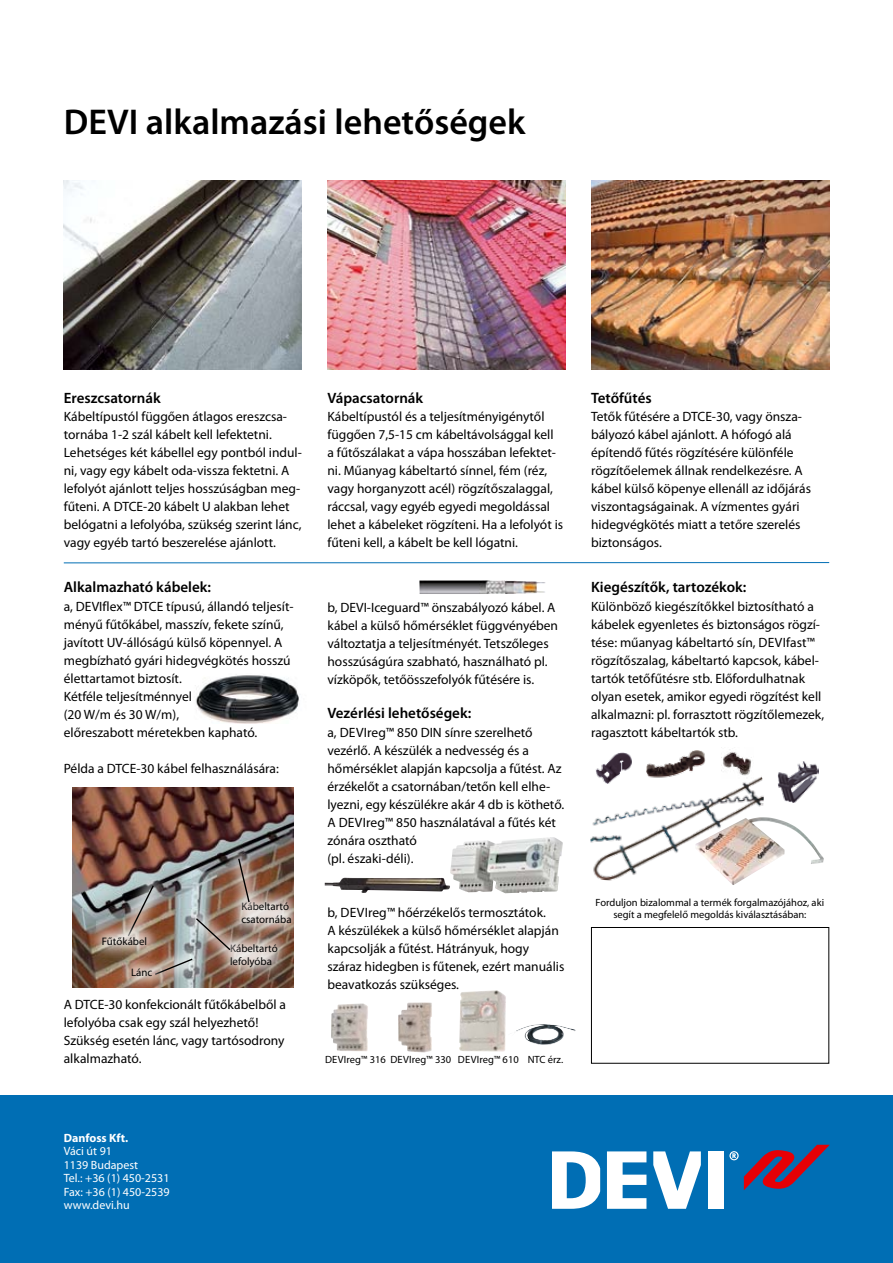
<style>
.page{position:relative;width:893px;height:1263px;background:#fff}
.page>*{position:absolute;margin:0;border:0;box-sizing:border-box;transform-origin:0 0}
.t1{font:600 36px "Myriad Pro";color:#000}
.t2{font:600 15px "Myriad Pro";color:#000}
.t3{font:13.5px/18px "Myriad Pro";color:#000}
.t4{font:12px/13.5px "Myriad Pro";color:#fff}
.t5{font:700 12px "Myriad Pro";color:#fff}
.t6{font:10.95px/13px "Myriad Pro";color:#000}
.t7{font:10.5px/12px "Myriad Pro";color:#000;text-align:center}
</style>
<div class="page">
<div style="left:0;top:1095px;width:893px;height:168px;background:#006eb4"></div>
<svg style="left:607px;top:1151px;width:39px;height:58px"></svg>
<div style="left:708px;top:1151px;width:15px;height:58px;background:#fff"></div>
<svg style="left:653px;top:1151px;width:48px;height:58px"></svg>
<svg style="left:552px;top:1151px;width:48px;height:58px"></svg>
<svg style="left:729px;top:1145px;width:101px;height:45px"></svg>
<img style="left:196px;top:675px;width:103px;height:48px">
<img style="left:723px;top:749px;width:29px;height:26px">
<img style="left:778px;top:761px;width:41px;height:42px">
<img style="left:647px;top:751px;width:59px;height:24px">
<img style="left:327px;top:180px;width:239px;height:189px">
<img style="left:64px;top:180px;width:238px;height:189px">
<img style="left:590px;top:775px;width:174px;height:105px">
<img style="left:591px;top:180px;width:238px;height:189px">
<img style="left:419px;top:580px;width:127px;height:14px">
<img style="left:594px;top:753px;width:39px;height:30px">
<img style="left:450px;top:837px;width:113px;height:56px">
<img style="left:398px;top:1002px;width:34px;height:50px">
<img style="left:331px;top:1003px;width:37px;height:48px">
<img style="left:459px;top:990px;width:47px;height:62px">
<img style="left:516px;top:1024px;width:60px;height:21px">
<img style="left:72px;top:787px;width:221px;height:201px">
<div style="left:224px;top:885px;width:80px;height:51px;background:#fff;opacity:.85"></div>
<div style="left:221px;top:841px;width:41px;height:74px;background:#fff;opacity:.85"></div>
<svg style="left:237px;top:857px;width:14px;height:47px"></svg>
<div style="left:214px;top:926px;width:77px;height:54px;background:#fff;opacity:.85"></div>
<div style="left:179px;top:901px;width:64px;height:62px;background:#fff;opacity:.85"></div>
<svg style="left:195px;top:917px;width:37px;height:34px"></svg>
<div style="left:138px;top:941px;width:67px;height:47px;background:#fff;opacity:.85"></div>
<svg style="left:165px;top:957px;width:29px;height:19px"></svg>
<div style="left:115px;top:951px;width:50px;height:38px;background:#fff;opacity:.85"></div>
<div style="left:110px;top:868px;width:57px;height:81px;background:#fff;opacity:.85"></div>
<svg style="left:126px;top:884px;width:29px;height:35px"></svg>
<div style="left:86px;top:919px;width:75px;height:39px;background:#fff;opacity:.85"></div>
<img style="left:325px;top:878px;width:125px;height:15px">
<img style="left:695px;top:817px;width:104px;height:68px">
<div style="left:591px;top:927px;width:238px;height:137px;border:1px solid #000"></div>
<hr style="left:64px;top:562px;width:765px;height:1px;background:#006eb4">
<h1 class="t1" style="left:64px;top:99px;width:463px">DEVI alkalmazási lehetőségek</h1>
<p class="t2" style="left:64px;top:388px;width:98px">Ereszcsatornák</p>
<p class="t3" style="left:64px;top:407px;width:240px">Kábeltípustól függően átlagos ereszcsa&shy;tornába 1-2 szál kábelt kell lefektetni.<br>Lehetséges két kábellel egy pontból indul&shy;ni, vagy egy kábelt oda-vissza fektetni. A lefolyót ajánlott teljes hosszúságban meg&shy;fűteni. A DTCE-20 kábelt U alakban lehet belógatni a lefolyóba, szükség szerint lánc, vagy egyéb tartó beszerelése ajánlott.</p>
<p class="t2" style="left:64px;top:577px;width:149px">Alkalmazható kábelek:</p>
<p class="t3" style="left:64px;top:598px;width:231px">a, DEVIflex™ DTCE típusú, állandó teljesít&shy;ményű fűtőkábel, masszív, fekete színű, javított UV-állóságú külső köpennyel. A megbízható gyári hidegvégkötés hosszú élettartamot biztosít.<br>Kétféle teljesítménnyel<br>(20 W/m és 30 W/m),<br>előreszabott méretekben kapható.</p>
<p class="t3" style="left:64px;top:759px;width:217px">Példa a DTCE-30 kábel felhasználására:</p>
<p class="t6" style="left:102px;top:934px;width:47px">Fűtőkábel</p>
<p class="t6" style="left:131px;top:966px;width:23px">Lánc</p>
<p class="t6" style="left:241px;top:900px;width:52px">Kábeltartó csatornába</p>
<p class="t6" style="left:230px;top:941px;width:49px">Kábeltartó lefolyóba</p>
<p class="t3" style="left:64px;top:995px;width:224px">A DTCE-30 konfekcionált fűtőkábelből a lefolyóba csak egy szál helyezhető!<br>Szükség esetén lánc, vagy tartósodrony alkalmazható.</p>
<p class="t2" style="left:327px;top:388px;width:97px">Vápacsatornák</p>
<p class="t3" style="left:327px;top:407px;width:237px">Kábeltípustól és a teljesítményigénytől függően 7,5-15 cm kábeltávolsággal kell a fűtőszálakat a vápa hosszában lefektet&shy;ni. Műanyag kábeltartó sínnel, fém (réz, vagy horganyzott acél) rögzítőszalaggal, ráccsal, vagy egyéb egyedi megoldással lehet a kábeleket rögzíteni. Ha a lefolyót is fűteni kell, a kábelt be kell lógatni.</p>
<p class="t3" style="left:327px;top:598px;width:232px">b, DEVI-Iceguard™ önszabályozó kábel. A kábel a külső hőmérséklet függvényében változtatja a teljesítményét. Tetszőleges hosszúságúra szabható, használható pl. vízköpők, tetőösszefolyók fűtésére is.</p>
<p class="t2" style="left:327px;top:703px;width:145px">Vezérlési lehetőségek:</p>
<p class="t3" style="left:327px;top:724px;width:238px">a, Devi reg™ 850 DIN sínre szerelhető vezérlő. A készülék a nedvesség és a hőmérséklet alapján kapcsolja a fűtést. Az érzékelőt a csatornában/tetőn kell elhe&shy;lyezni, egy készülékre akár 4 db is köthető.<br>A Devi reg™ 850 használatával a fűtés két zónára osztható<br>(pl. északi-déli).</p>
<p class="t3" style="left:327px;top:903px;width:239px">b, Devi reg™ hőérzékelős termosztátok.<br>A készülékek a külső hőmérséklet alapján kapcsolják a fűtést. Hátrányuk, hogy száraz hidegben is fűtenek, ezért manuális beavatkozás szükséges.</p>
<p class="t7" style="left:325px;top:1053px;width:240px">Devi reg™ 316 Devi reg™ 330 Devi reg™ 610 NTC érz.</p>
<p class="t2" style="left:591px;top:388px;width:62px">Tetőfűtés</p>
<p class="t3" style="left:591px;top:407px;width:222px">Tetők fűtésére a DTCE-30, vagy önsza&shy;bályozó kábel ajánlott. A hófogó alá építendő fűtés rögzítésére különféle rögzítőelemek állnak rendelkezésre. A kábel külső köpenye ellenáll az időjárás viszontagságainak. A vízmentes gyári hidegvégkötés miatt a tetőre szerelés biztonságos.</p>
<p class="t2" style="left:591px;top:577px;width:157px">Kiegészítők, tartozékok:</p>
<p class="t3" style="left:591px;top:598px;width:235px">Különböző kiegészítőkkel biztosítható a kábelek egyenletes és biztonságos rögzí&shy;tése: műanyag kábeltartó sín, Devifast™ rögzítőszalag, kábeltartó kapcsok, kábel&shy;tartók tetőfűtésre stb. Előfordulhatnak olyan esetek, amikor egyedi rögzítést kell alkalmazni: pl. forrasztott rögzítőlemezek, ragasztott kábeltartók stb.</p>
<p class="t7" style="left:596px;top:897px;width:230px">Forduljon bizalommal a termék forgalmazójához, aki segít a megfelelő megoldás kiválasztásában:</p>
<p class="t5" style="left:64px;top:1130px;width:66px">Danfoss Kft.</p>
<p class="t4" style="left:64px;top:1144px;width:107px">Váci út 91<br>1139 Budapest<br>Tel.: +36 (1) 450-2531<br>Fax: +36 (1) 450-2539 www.devi.hu</p>
</div>
